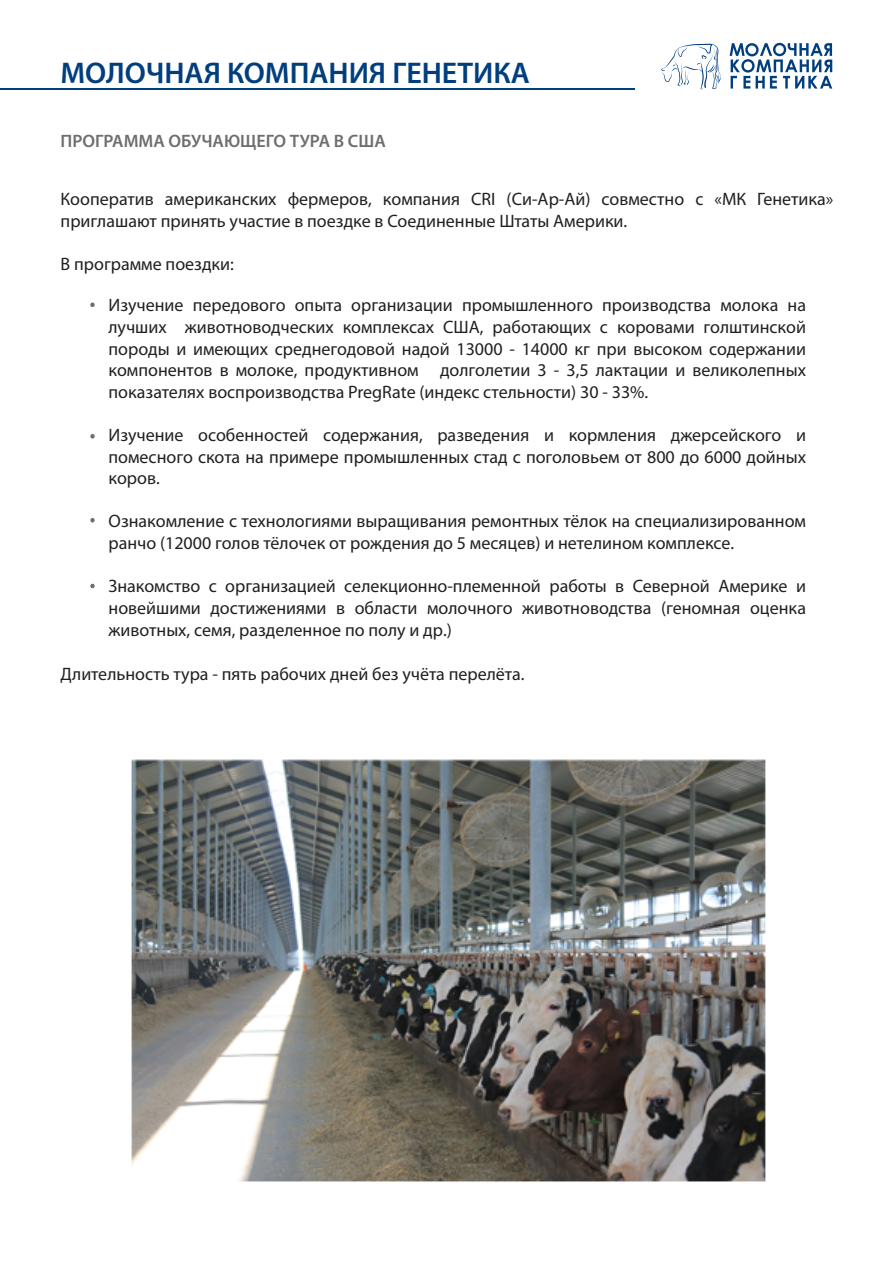
<style>
.page{position:relative;width:893px;height:1263px;background:#fff}
.page>*{position:absolute;margin:0;border:0;box-sizing:border-box;transform-origin:0 0}
.t1{font:600 30px "Myriad Pro";color:#003e7e}
.t2{font:18px/21.6px "Myriad Pro";color:#231f20;text-align:justify}
.t3{font:600 18px "Myriad Pro";color:#6d6e70}
</style>
<div class="page">
<img style="left:0;top:42px;width:833px;height:1140px">
<svg style="left:730px;top:43px;width:102px;height:46px"></svg>
<svg style="left:661px;top:44px;width:60px;height:45px"></svg>
<hr style="left:0;top:88px;width:635px;height:1px;background:#003e7e">
<svg style="left:90px;top:303px;width:5px;height:4px"></svg>
<svg style="left:90px;top:434px;width:5px;height:4px"></svg>
<svg style="left:90px;top:518px;width:5px;height:4px"></svg>
<svg style="left:90px;top:584px;width:5px;height:4px"></svg>
<h1 class="t1" style="left:61px;top:54px;width:471px">МОЛОЧНАЯ КОМПАНИЯ ГЕНЕТИКА</h1>
<p class="t3" style="left:61px;top:130px;width:327px">ПРОГРАММА ОБУЧАЮЩЕГО ТУРА В США</p>
<p class="t2" style="left:61px;top:188px;width:774px">Кооператив американских фермеров, компания CRI (Си-Ар-Ай) совместно с «МК Генетика» приглашают принять участие в поездке в Соединенные Штаты Америки.</p>
<p class="t2" style="left:61px;top:253px;width:175px">В программе поездки:</p>
<p class="t2" style="left:109px;top:294px;width:699px">Изучение передового опыта организации промышленного производства молока на лучших животноводческих комплексах США, работающих с коровами голштинской породы и имеющих среднегодовой надой 13000 - 14000 кг при высоком содержании компонентов в молоке, продуктивном долголетии 3 - 3,5 лактации и великолепных показателях воспроизводства PregRate (индекс стельности) 30 - 33%.</p>
<p class="t2" style="left:109px;top:424px;width:699px">Изучение особенностей содержания, разведения и кормления джерсейского и помесного скота на примере промышленных стад с поголовьем от 800 до 6000 дойных коров.</p>
<p class="t2" style="left:109px;top:510px;width:699px">Ознакомление с технологиями выращивания ремонтных тёлок на специализированном ранчо (12000 голов тёлочек от рождения до 5 месяцев) и нетелином комплексе.</p>
<p class="t2" style="left:109px;top:575px;width:699px">Знакомство с организацией селекционно-племенной работы в Северной Америке и новейшими достижениями в области молочного животноводства (геномная оценка животных, семя, разделенное по полу и др.)</p>
<p class="t2" style="left:61px;top:663px;width:465px">Длительность тура - пять рабочих дней без учёта перелёта.</p>
</div>
